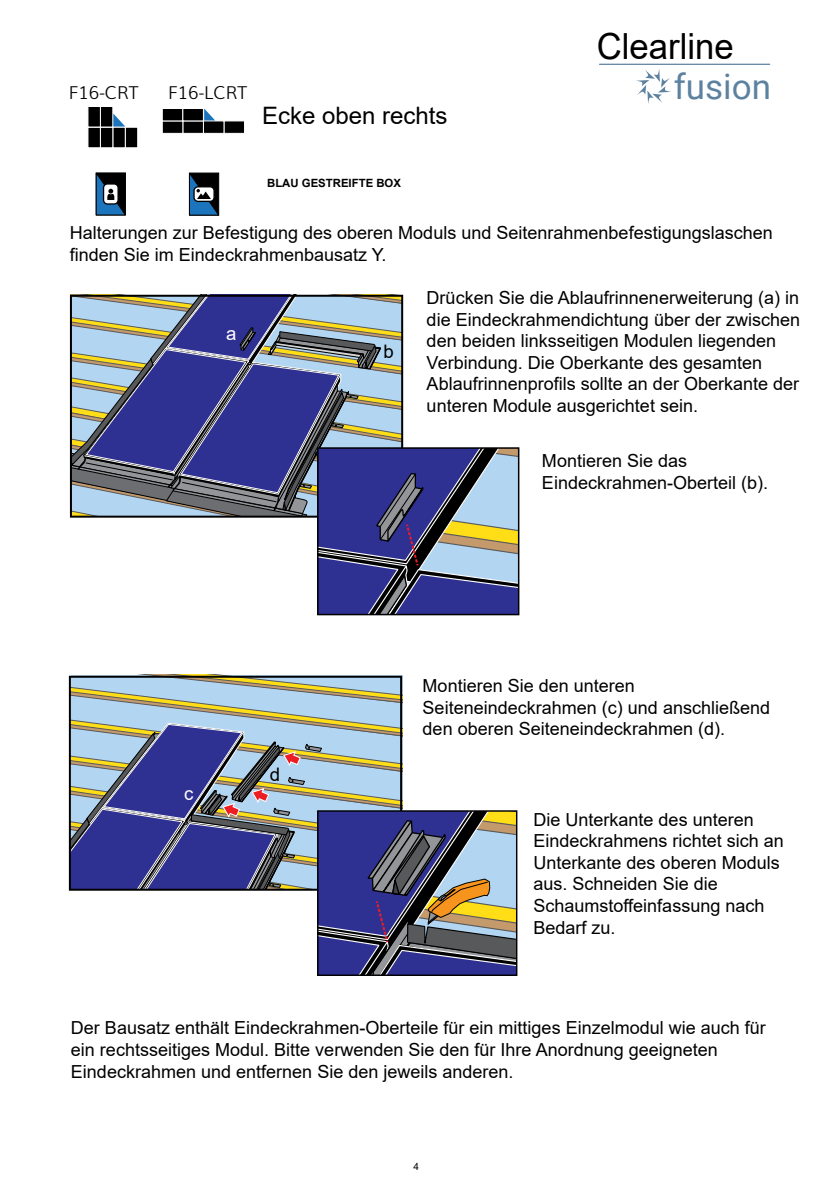
<style>
.page{position:relative;width:840px;height:1191px;background:#fff}
.page>*{position:absolute;margin:0;border:0;box-sizing:border-box;transform-origin:0 0}
.t1{font:36px "Arial";color:#000;scale:.96 1}
.t2{font:35px "Roboto";color:#5d82a0}
.t3{font:24px "Arial";color:#000}
.t4{font:18.6px "Arial";color:#fff}
.t5{font:18.6px "Arial";color:#000}
.t6{font:18px/21.6px "Arial";color:#000}
.t7{font:300 17.8px "Muli";color:#000}
.t8{font:700 11.4px "Arial";color:#000}
.t9{font:10px "Arial";color:#000}
</style>
<div class="page">
<svg style="left:636px;top:69px;width:35px;height:35px"></svg>
<hr style="left:599px;top:64px;width:170px;height:1px;background:#5d82a0">
<div style="left:125px;top:127px;width:13px;height:21px;background:#000;border:1px solid #fff"></div>
<div style="left:112px;top:127px;width:13px;height:21px;background:#000;border:1px solid #fff"></div>
<div style="left:100px;top:127px;width:13px;height:21px;background:#000;border:1px solid #fff"></div>
<div style="left:88px;top:127px;width:13px;height:21px;background:#000;border:1px solid #fff"></div>
<div style="left:100px;top:106px;width:13px;height:21px;background:#000"></div>
<div style="left:88px;top:106px;width:13px;height:21px;background:#000;border:1px solid #fff"></div>
<svg style="left:113px;top:113px;width:12px;height:14px"></svg>
<div style="left:223px;top:121px;width:22px;height:13px;background:#000;border:1px solid #fff"></div>
<div style="left:203px;top:121px;width:21px;height:13px;background:#000;border:1px solid #fff"></div>
<div style="left:182px;top:121px;width:22px;height:13px;background:#000;border:1px solid #fff"></div>
<div style="left:162px;top:121px;width:21px;height:13px;background:#000;border:1px solid #fff"></div>
<div style="left:162px;top:108px;width:21px;height:13px;background:#000;border:1px solid #fff"></div>
<div style="left:182px;top:108px;width:22px;height:13px;background:#000;border:1px solid #fff"></div>
<svg style="left:204px;top:108px;width:11px;height:12px"></svg>
<svg style="left:71px;top:295px;width:447px;height:319px"></svg>
<svg style="left:71px;top:675px;width:445px;height:300px"></svg>
<svg style="left:96px;top:172px;width:30px;height:44px"></svg>
<svg style="left:189px;top:172px;width:30px;height:44px"></svg>
<p class="t7" style="left:69px;top:79px;width:71px">F16-CRT</p>
<p class="t7" style="left:168px;top:79px;width:80px">F16-LCRT</p>
<h3 class="t3" style="left:262px;top:99px;width:187px">Ecke oben rechts</h3>
<p class="t8" style="left:267px;top:175px;width:135px">BLAU GESTREIFTE BOX</p>
<h1 class="t1" style="left:596px;top:22px;width:144px">Clearline</h1>
<h2 class="t2" style="left:673px;top:62px;width:99px">fusion</h2>
<p class="t6" style="left:70px;top:222px;width:704px">Halterungen zur Befestigung des oberen Moduls und Seitenrahmenbefestigungslaschen finden Sie im Eindeckrahmenbausatz Y.</p>
<p class="t4" style="left:226px;top:321px;width:12px">a</p>
<p class="t4" style="left:184px;top:780px;width:11px">c</p>
<p class="t5" style="left:270px;top:761px;width:12px">d</p>
<p class="t5" style="left:383px;top:338px;width:12px">b</p>
<p class="t6" style="left:426px;top:287px;width:375px">Drücken Sie die Ablaufrinnenerweiterung (a) in die Eindeckrahmendichtung über der zwischen den beiden linksseitigen Modulen liegenden Verbindung. Die Oberkante des gesamten Ablaufrinnenprofils sollte an der Oberkante der unteren Module ausgerichtet sein.</p>
<p class="t6" style="left:541px;top:450px;width:228px">Montieren Sie das<br>Eindeckrahmen-Oberteil (b).</p>
<p class="t6" style="left:422px;top:674px;width:349px">Montieren Sie den unteren<br>Seiteneindeckrahmen (c) und anschließend den oberen Seiteneindeckrahmen (d).</p>
<p class="t6" style="left:533px;top:808px;width:252px">Die Unterkante des unteren<br>Eindeckrahmens richtet sich an<br>Unterkante des oberen Moduls aus. Schneiden Sie die<br>Schaumstoffeinfassung nach<br>Bedarf zu.</p>
<p class="t6" style="left:71px;top:1017px;width:696px">Der Bausatz enthält Eindeckrahmen-Oberteile für ein mittiges Einzelmodul wie auch für ein rechtsseitiges Modul. Bitte verwenden Sie den für Ihre Anordnung geeigneten<br>Eindeckrahmen und entfernen Sie den jeweils anderen.</p>
<p class="t9" style="left:413px;top:1159px;width:7px">4</p>
</div>
